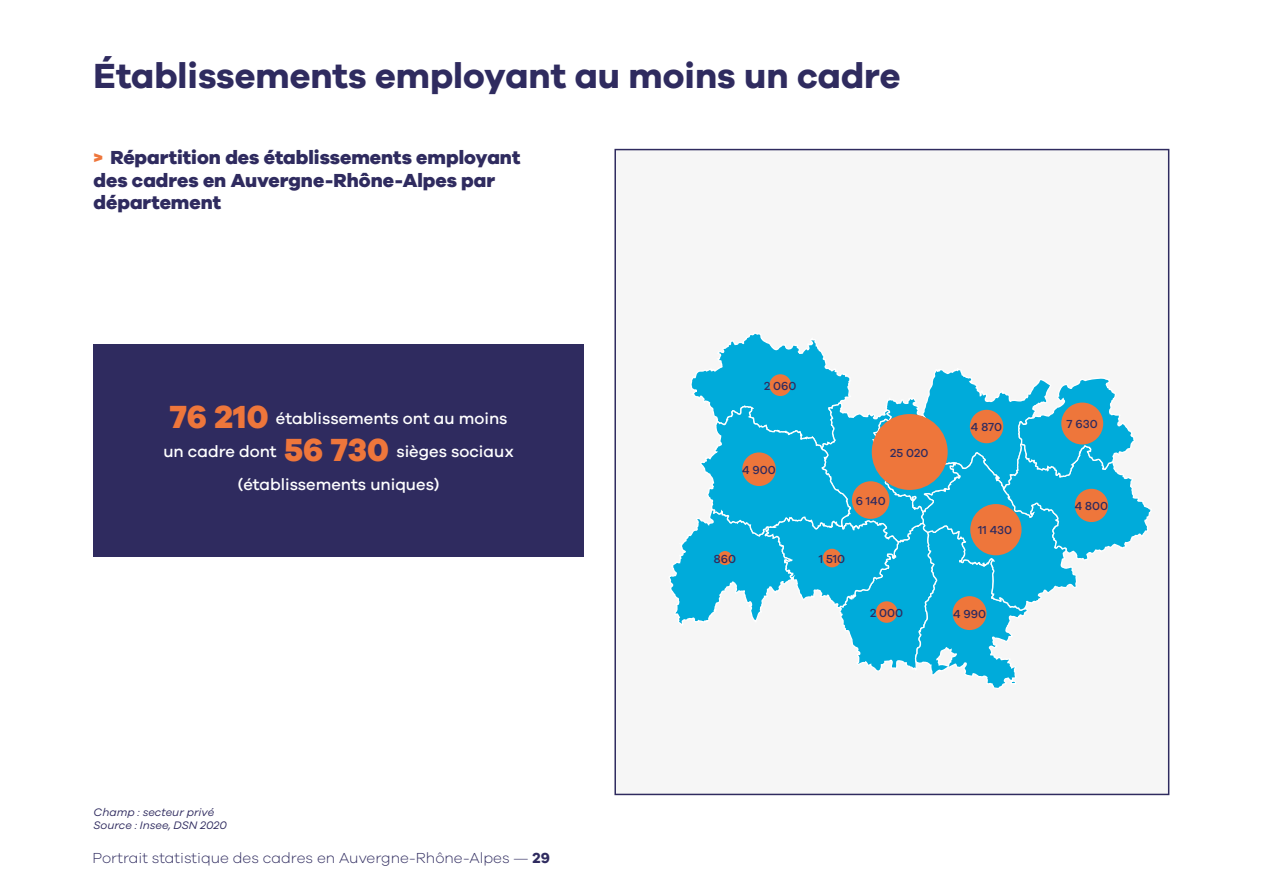
<style>
.page{position:relative;width:1263px;height:893px;background:#fff}
.page>*{position:absolute;margin:0;border:0;box-sizing:border-box;transform-origin:0 0}
.t1{font:700 36px "Galano Grotesque";color:#2f2b5f}
.t2{font:800 19.5px/22.5px "Galano Grotesque";color:#2f2b5f}
.t3{font:500 16.5px/33px "Galano Grotesque";color:#fff;text-align:center}
.t4{font:300 15px "Galano Grotesque";color:#2f2b5f}
.t5{font:500 12px "Galano Grotesque";color:#2f2b5f}
.t6{font:italic 11.25px/13.5px "Galano Grotesque";color:#2f2b5f}
.s1{color:#ee763b}
.s2{font-weight:800;font-size:33px;color:#ee763b}
.s3{font-weight:700}
</style>
<div class="page">
<div style="left:614px;top:149px;width:555px;height:646px;background:#f6f6f6;border:2px solid #2f2b5f"></div>
<div style="left:94px;top:344px;width:490px;height:213px;background:#2f2b5f"></div>
<svg style="left:670px;top:334px;width:481px;height:354px"></svg>
<div style="left:970px;top:504px;width:51px;height:51px;background:#ee763b;border-radius:50%"></div>
<div style="left:852px;top:481px;width:37px;height:38px;background:#ee763b;border-radius:50%"></div>
<div style="left:953px;top:596px;width:33px;height:34px;background:#ee763b;border-radius:50%"></div>
<div style="left:742px;top:452px;width:34px;height:34px;background:#ee763b;border-radius:50%"></div>
<div style="left:970px;top:410px;width:33px;height:33px;background:#ee763b;border-radius:50%"></div>
<div style="left:1075px;top:489px;width:33px;height:33px;background:#ee763b;border-radius:50%"></div>
<div style="left:769px;top:374px;width:22px;height:22px;background:#ee763b;border-radius:50%"></div>
<div style="left:876px;top:601px;width:21px;height:22px;background:#ee763b;border-radius:50%"></div>
<div style="left:823px;top:549px;width:18px;height:18px;background:#ee763b;border-radius:50%"></div>
<div style="left:718px;top:551px;width:14px;height:14px;background:#ee763b;border-radius:50%"></div>
<div style="left:872px;top:414px;width:76px;height:76px;background:#ee763b;border-radius:50%"></div>
<div style="left:1061px;top:403px;width:42px;height:41px;background:#ee763b;border-radius:50%"></div>
<h1 class="t1" style="left:94px;top:54px;width:808px">Établissements employant au moins un cadre</h1>
<p class="t2" style="left:94px;top:146px;width:428px"><span class="s1">&gt;</span> Répartition des établissements employant des cadres en Auvergne-Rhône-Alpes par département</p>
<p class="t3" style="left:163px;top:401px;width:352px"><span class="s2">76 210</span> établissements ont au moins un cadre dont <span class="s2">56 730</span> sièges sociaux (établissements uniques)</p>
<p class="t5" style="left:764px;top:379px;width:34px">2 060</p>
<p class="t5" style="left:742px;top:463px;width:35px">4 900</p>
<p class="t5" style="left:890px;top:445px;width:40px">25 020</p>
<p class="t5" style="left:856px;top:494px;width:32px">6 140</p>
<p class="t5" style="left:714px;top:552px;width:24px">860</p>
<p class="t5" style="left:819px;top:552px;width:28px">1 510</p>
<p class="t5" style="left:870px;top:606px;width:35px">2 000</p>
<p class="t5" style="left:971px;top:420px;width:33px">4 870</p>
<p class="t5" style="left:978px;top:523px;width:36px">11 430</p>
<p class="t5" style="left:953px;top:607px;width:35px">4 990</p>
<p class="t5" style="left:1067px;top:417px;width:33px">7 630</p>
<p class="t5" style="left:1075px;top:499px;width:35px">4 800</p>
<p class="t6" style="left:94px;top:805px;width:135px">Champ : secteur privé<br>Source : Insee, DSN 2020</p>
<p class="t4" style="left:92px;top:849px;width:459px">Portrait statistique des cadres en Auvergne-Rhône-Alpes — <span class="s3">29</span></p>
</div>
